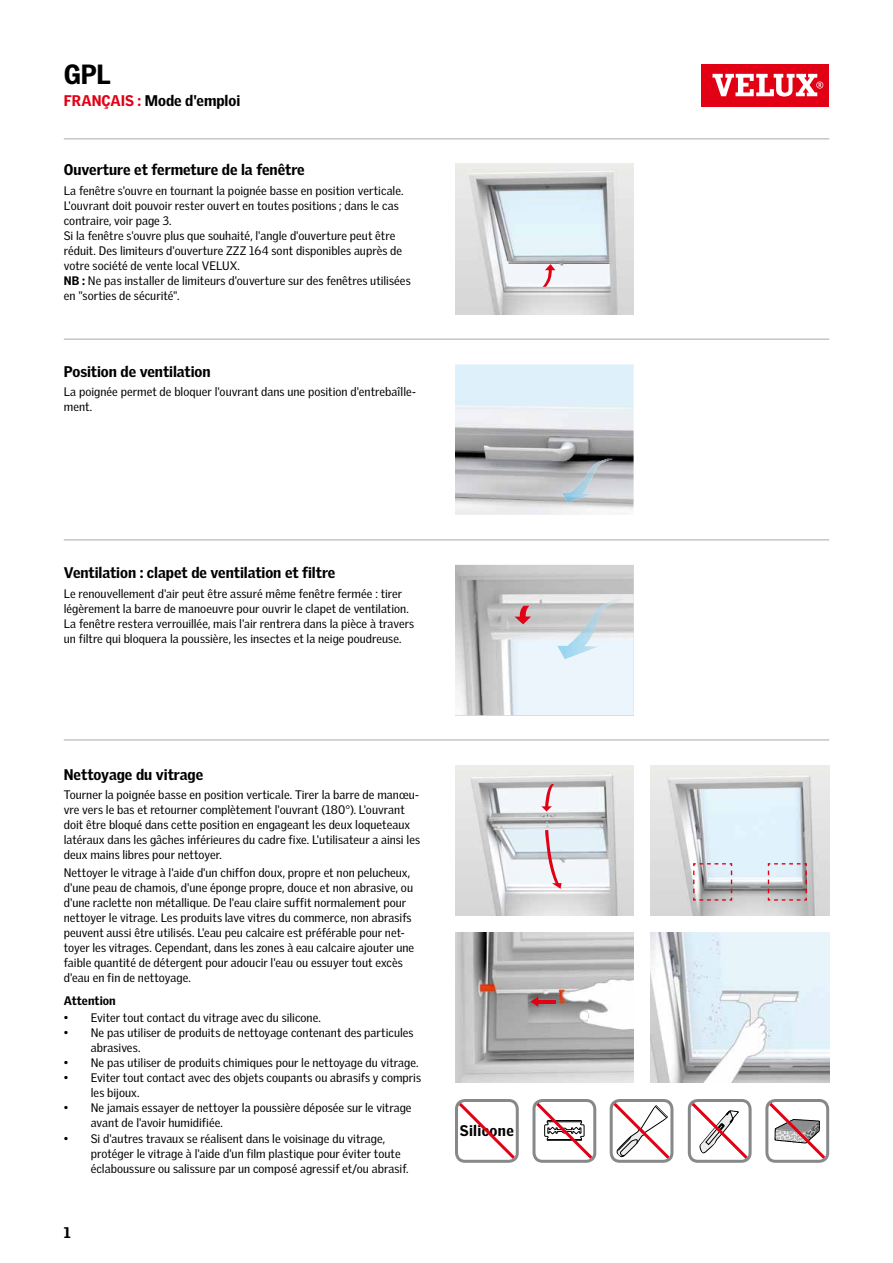
<style>
.page{position:relative;width:893px;height:1263px;background:#fff}
.page>*{position:absolute;margin:0;border:0;box-sizing:border-box;transform-origin:0 0}
.t1{font:900 27px "Velux Gothic";color:#000}
.t2{font:900 15px "Velux Gothic";letter-spacing:-.005em;color:#000}
.t3{font:900 15px "Velux Gothic";letter-spacing:.025em;color:#000}
.t4{font:12px/15px "Velux Gothic";letter-spacing:.005em;color:#000}
.t5{font:900 12px "Velux Gothic";letter-spacing:.005em;color:#000}
.s1{color:#e20015}
.s2{font-weight:900}
</style>
<div class="page">
<img style="left:455px;top:565px;width:179px;height:150px">
<img style="left:558px;top:599px;width:65px;height:60px">
<svg style="left:514px;top:606px;width:17px;height:18px"></svg>
<img style="left:651px;top:932px;width:178px;height:150px">
<img style="left:455px;top:932px;width:179px;height:150px">
<svg style="left:530px;top:996px;width:8px;height:11px"></svg>
<hr style="left:536px;top:1000px;width:20px;height:3px;background:#e20015">
<div style="left:702px;top:64px;width:127px;height:42px;background:#e20015"></div>
<svg style="left:712px;top:74px;width:111px;height:23px"></svg>
<div style="left:688px;top:1099px;width:64px;height:64px;border:3px solid #868889;border-radius:9px"></div>
<svg style="left:688px;top:1100px;width:63px;height:62px"></svg>
<div style="left:610px;top:1099px;width:63px;height:64px;border:3px solid #868889;border-radius:9px"></div>
<svg style="left:610px;top:1100px;width:63px;height:62px"></svg>
<div style="left:765px;top:1099px;width:64px;height:64px;border:3px solid #868889;border-radius:9px"></div>
<svg style="left:766px;top:1100px;width:62px;height:62px"></svg>
<div style="left:532px;top:1099px;width:64px;height:64px;border:3px solid #868889;border-radius:9px"></div>
<svg style="left:533px;top:1100px;width:63px;height:62px"></svg>
<div style="left:455px;top:1099px;width:64px;height:64px;border:3px solid #868889;border-radius:9px"></div>
<svg style="left:456px;top:1100px;width:62px;height:62px"></svg>
<img style="left:455px;top:364px;width:179px;height:151px">
<img style="left:562px;top:459px;width:51px;height:44px">
<img style="left:455px;top:164px;width:179px;height:150px">
<svg style="left:543px;top:264px;width:12px;height:23px"></svg>
<img style="left:455px;top:765px;width:179px;height:150px">
<svg style="left:545px;top:830px;width:17px;height:59px"></svg>
<svg style="left:541px;top:784px;width:13px;height:27px"></svg>
<img style="left:651px;top:765px;width:178px;height:150px">
<svg style="left:692px;top:862px;width:41px;height:39px;background:#c3babe"></svg>
<svg style="left:767px;top:862px;width:41px;height:39px;background:#c3bac0"></svg>
<hr style="left:64px;top:338px;width:765px;height:2px;background:#c5c6c4">
<hr style="left:64px;top:539px;width:765px;height:2px;background:#c5c6c4">
<hr style="left:64px;top:739px;width:765px;height:2px;background:#c5c6c4">
<hr style="left:64px;top:138px;width:765px;height:2px;background:#c5c6c4">
<h1 class="t1" style="left:64px;top:57px;width:49px">GPL</h1>
<p class="t2" style="left:64px;top:91px;width:178px"><span class="s1">FRANÇAIS :</span> Mode d'emploi</p>
<p class="t2" style="left:64px;top:160px;width:243px">Ouverture et fermeture de la fenêtre</p>
<p class="t4" style="left:64px;top:183px;width:348px">La fenêtre s'ouvre en tournant la poignée basse en position verticale.<br>L'ouvrant doit pouvoir rester ouvert en toutes positions ; dans le cas contraire, voir page 3.<br>Si la fenêtre s'ouvre plus que souhaité, l'angle d'ouverture peut être réduit. Des limiteurs d'ouverture ZZZ 164 sont disponibles auprès de votre société de vente local VELUX.<br><span class="s2">NB :</span> Ne pas installer de limiteurs d'ouverture sur des fenêtres utilisées en "sorties de sécurité".</p>
<p class="t2" style="left:64px;top:362px;width:148px">Position de ventilation</p>
<p class="t4" style="left:64px;top:384px;width:354px">La poignée permet de bloquer l'ouvrant dans une position d'entrebaîlle&shy;ment.</p>
<p class="t2" style="left:64px;top:563px;width:273px">Ventilation : clapet de ventilation et filtre</p>
<p class="t4" style="left:64px;top:586px;width:352px">Le renouvellement d'air peut être assuré même fenêtre fermée : tirer légèrement la barre de manoeuvre pour ouvrir le clapet de ventilation.<br>La fenêtre restera verrouillée, mais l'air rentrera dans la pièce à travers un filtre qui bloquera la poussière, les insectes et la neige poudreuse.</p>
<p class="t2" style="left:64px;top:765px;width:141px">Nettoyage du vitrage</p>
<p class="t4" style="left:64px;top:787px;width:358px">Tourner la poignée basse en position verticale. Tirer la barre de manœu&shy;vre vers le bas et retourner complètement l'ouvrant (180°). L'ouvrant doit être bloqué dans cette position en engageant les deux loqueteaux latéraux dans les gâches inférieures du cadre fixe. L'utilisateur a ainsi les deux mains libres pour nettoyer.</p>
<p class="t4" style="left:64px;top:865px;width:352px">Nettoyer le vitrage à l'aide d'un chiffon doux, propre et non pelucheux, d'une peau de chamois, d'une éponge propre, douce et non abrasive, ou d'une raclette non métallique. De l'eau claire suffit normalement pour nettoyer le vitrage. Les produits lave vitres du commerce, non abrasifs peuvent aussi être utilisés. L'eau peu calcaire est préférable pour net&shy;toyer les vitrages. Cependant, dans les zones à eau calcaire ajouter une faible quantité de détergent pour adoucir l'eau ou essuyer tout excès d'eau en fin de nettoyage.</p>
<p class="t5" style="left:64px;top:993px;width:54px">Attention</p>
<p class="t4" style="left:64px;top:1010px;width:259px">• Eviter tout contact du vitrage avec du silicone.</p>
<p class="t4" style="left:91px;top:1025px;width:324px;text-indent:-27px">• Ne pas utiliser de produits de nettoyage contenant des particules abrasives.</p>
<p class="t4" style="left:64px;top:1055px;width:356px">• Ne pas utiliser de produits chimiques pour le nettoyage du vitrage.</p>
<p class="t4" style="left:91px;top:1070px;width:332px;text-indent:-27px">• Eviter tout contact avec des objets coupants ou abrasifs y compris les bijoux.</p>
<p class="t4" style="left:91px;top:1100px;width:322px;text-indent:-27px">• Ne jamais essayer de nettoyer la poussière dé posée sur le vitrage avant de l'avoir humidifiée.</p>
<p class="t4" style="left:91px;top:1130px;width:319px;text-indent:-27px">• Si d'autres travaux se réalisent dans le voisinage du vitrage, protéger le vitrage à l'aide d'un film plastique pour éviter toute éclaboussure ou salissure par un composé agressif et/ou abrasif.</p>
<p class="t2" style="left:64px;top:1222px;width:8px">1</p>
<p class="t3" style="left:460px;top:1121px;width:56px">Silicone</p>
</div>
